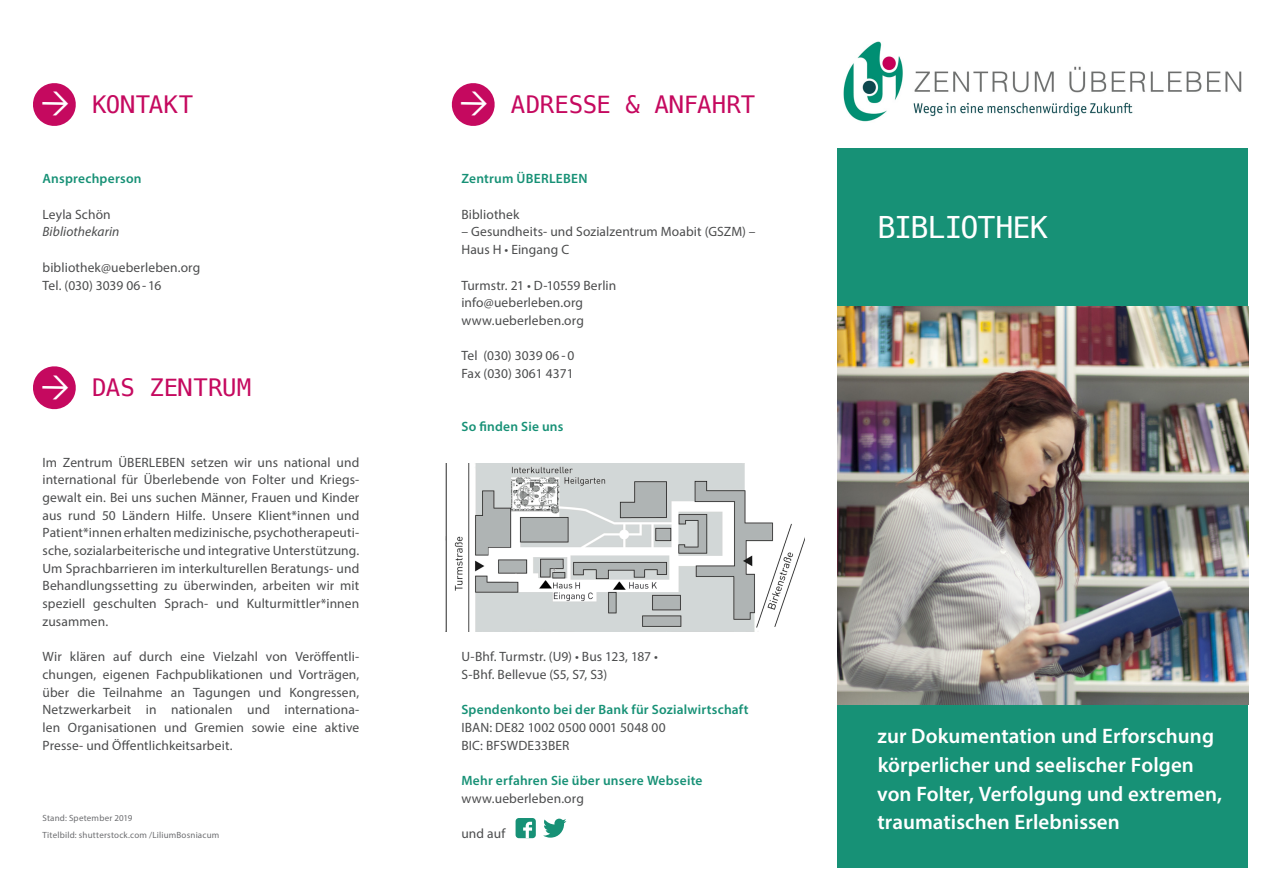
<style>
.page{position:relative;width:1263px;height:893px;background:#fff}
.page>*{position:absolute;margin:0;border:0;box-sizing:border-box;transform-origin:0 0}
.Titel{font:30px "Menlo";letter-spacing:-.04em;color:#fff}
.Überschrift{font:24px "Menlo";letter-spacing:.005em;color:#c5095f}
.Untertitel{font:600 21px/28.5px "Myriad Pro";letter-spacing:.005em;color:#fff}
.Fliesstext_Body{font:13.5px/17.7px "Myriad Pro";letter-spacing:.01em;color:#4b4c4d;text-align:justify}
.Zwischenüberschrift{font:600 13.5px "Myriad Pro";letter-spacing:.015em;color:#179176}
.Fliesstext_Body-2{font:italic 13.5px "Myriad Pro";letter-spacing:.005em;color:#4b4c4d}
.Fliesstext_Body-3{font:9px "Myriad Pro";letter-spacing:.02em;color:#6c6d70}
</style>
<div class="page">
<div style="left:838px;top:148px;width:410px;height:719px;background:#179176"></div>
<img style="left:445px;top:463px;width:360px;height:169px">
<div style="left:515px;top:818px;width:21px;height:20px;background:#179176;border-radius:3px"></div>
<svg style="left:523px;top:822px;width:9px;height:16px"></svg>
<svg style="left:543px;top:819px;width:23px;height:19px"></svg>
<img style="left:838px;top:307px;width:410px;height:398px">
<img style="left:843px;top:41px;width:399px;height:81px">
<svg style="left:33px;top:83px;width:43px;height:43px"></svg>
<svg style="left:33px;top:366px;width:43px;height:44px"></svg>
<svg style="left:451px;top:83px;width:44px;height:43px"></svg>
<p class="Überschrift" style="left:92px;top:87px;width:103px">KONTAKT</p>
<p class="Zwischenüberschrift" style="left:43px;top:170px;width:101px">Ansprechperson</p>
<p class="Fliesstext_Body" style="left:43px;top:205px;width:70px">Leyla Schön</p>
<p class="Fliesstext_Body-2" style="left:43px;top:224px;width:78px">Bibliothekarin</p>
<p class="Fliesstext_Body" style="left:43px;top:258px;width:159px">bibliothek@ueberleben.org</p>
<p class="Fliesstext_Body" style="left:43px;top:276px;width:121px">Tel. (030) 3039 06 - 16</p>
<p class="Überschrift" style="left:92px;top:371px;width:161px">DAS ZENTRUM</p>
<p class="Fliesstext_Body" style="left:43px;top:453px;width:318px">Im Zentrum ÜBERLEBEN setzen wir uns national und international für Überlebende von Folter und Kriegs&shy;gewalt ein. Bei uns suchen Männer, Frauen und Kinder aus rund 50 Ländern Hilfe. Unsere Klient*innen und Patient*innen erhalten medizinische, psychotherapeuti&shy;sche, sozialarbeiterische und integrative Unterstützung.<br>Um Sprachbarrieren im interkulturellen Beratungs- und Behandlungssetting zu überwinden, arbeiten wir mit speziell geschulten Sprach- und Kulturmittler*innen zusammen.</p>
<p class="Fliesstext_Body" style="left:43px;top:648px;width:318px">Wir klären auf durch eine Vielzahl von Veröffentli&shy;chungen, eigenen Fachpublikationen und Vorträgen, über die Teilnahme an Tagungen und Kongressen, Netzwerkarbeit in nationalen und internationa&shy;len Organisationen und Gremien sowie eine aktive Presse- und Öffentlichkeitsarbeit.</p>
<p class="Fliesstext_Body-3" style="left:43px;top:812px;width:91px">Stand: Spetember 2019</p>
<p class="Fliesstext_Body-3" style="left:43px;top:830px;width:178px">Titelbild: shutterstock.com /LiliumBosniacum</p>
<p class="Überschrift" style="left:511px;top:87px;width:246px">ADRESSE &amp; ANFAHRT</p>
<p class="Zwischenüberschrift" style="left:461px;top:170px;width:128px">Zentrum ÜBERLEBEN</p>
<p class="Fliesstext_Body" style="left:461px;top:205px;width:60px">Bibliothek</p>
<p class="Fliesstext_Body" style="left:461px;top:223px;width:296px">– Gesundheits- und Sozialzentrum Moabit (GSZM) –</p>
<p class="Fliesstext_Body" style="left:461px;top:241px;width:109px">Haus H • Eingang C</p>
<p class="Fliesstext_Body" style="left:461px;top:276px;width:156px">Turmstr. 21 • D-10559 Berlin</p>
<p class="Fliesstext_Body" style="left:461px;top:294px;width:123px">info@ueberleben.org</p>
<p class="Fliesstext_Body" style="left:461px;top:311px;width:124px">www.ueberleben.org</p>
<p class="Fliesstext_Body" style="left:461px;top:347px;width:114px">Tel (030) 3039 06 - 0</p>
<p class="Fliesstext_Body" style="left:461px;top:364px;width:114px">Fax (030) 3061 4371</p>
<p class="Zwischenüberschrift" style="left:461px;top:418px;width:104px">So finden Sie uns</p>
<p class="Fliesstext_Body" style="left:461px;top:648px;width:198px">U-Bhf. Turmstr. (U9) • Bus 123, 187 •</p>
<p class="Fliesstext_Body" style="left:461px;top:665px;width:147px">S-Bhf. Bellevue (S5, S7, S3)</p>
<p class="Zwischenüberschrift" style="left:461px;top:701px;width:289px">Spendenkonto bei der Bank für Sozialwirtschaft</p>
<p class="Fliesstext_Body" style="left:461px;top:718px;width:206px">IBAN: DE82 1002 0500 0001 5048 00</p>
<p class="Fliesstext_Body" style="left:461px;top:736px;width:110px">BIC: BFSWDE33BER</p>
<p class="Zwischenüberschrift" style="left:461px;top:772px;width:243px">Mehr erfahren Sie über unsere Webseite</p>
<p class="Fliesstext_Body" style="left:461px;top:789px;width:124px">www.ueberleben.org</p>
<p class="Fliesstext_Body" style="left:461px;top:825px;width:45px">und auf</p>
<p class="Titel" style="left:878px;top:207px;width:172px">BIBLIOTHEK</p>
<p class="Untertitel" style="left:877px;top:722px;width:346px">zur Dokumentation und Erforschung körperlicher und seelischer Folgen von Folter, Verfolgung und extremen, traumatischen Erlebnissen</p>
</div>
